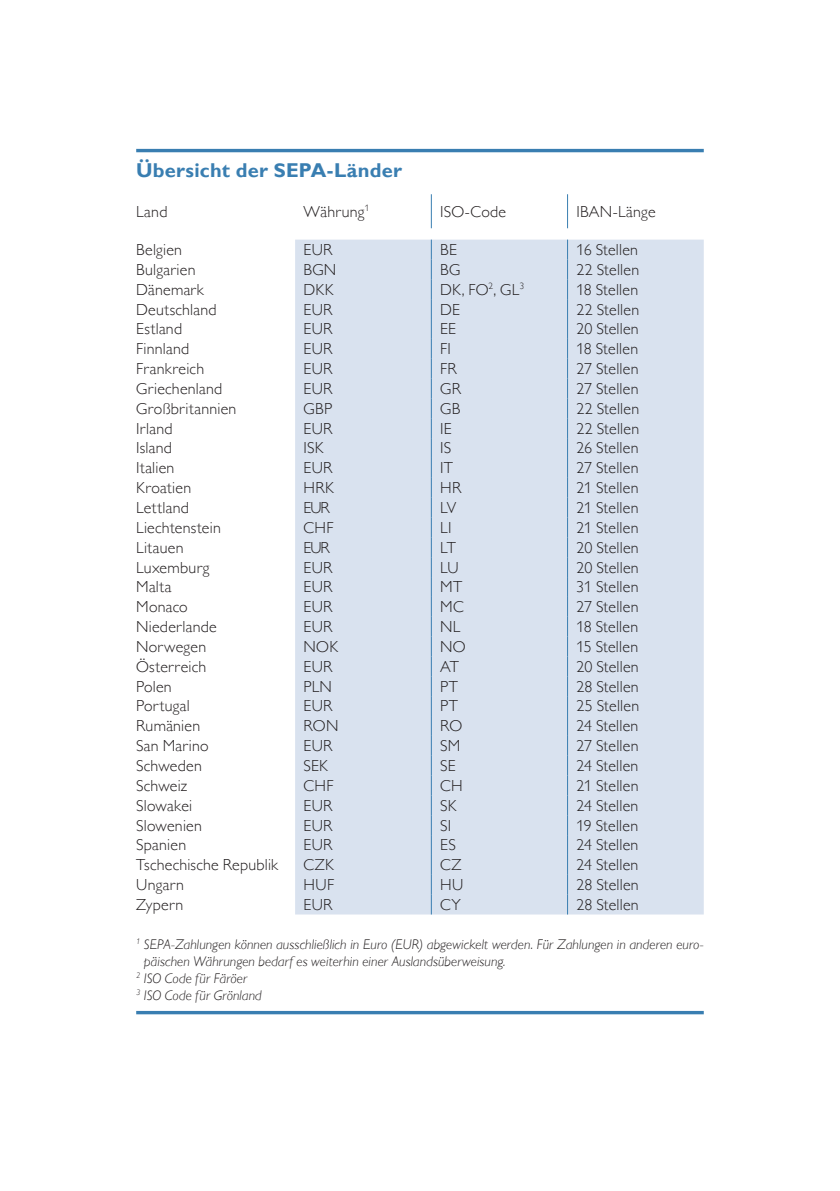
<style>
.page{position:relative;width:840px;height:1191px;background:#fff}
.page>*{position:absolute;margin:0;border:0;box-sizing:border-box;transform-origin:0 0}
.t1{font:700 20px "Gill Sans MT Pro";letter-spacing:.01em;color:#397eb1}
.t2{font:300 16px "Gill Sans MT Pro";letter-spacing:.015em;color:#231f20}
.t3{font:italic 300 14px "Gill Sans MT Pro";letter-spacing:.005em;color:#231f20}
</style>
<div class="page">
<div style="left:295px;top:240px;width:408px;height:674px;background:#d9e2ef"></div>
<hr style="left:430px;top:194px;width:1px;height:34px;background:#397eb1">
<hr style="left:567px;top:194px;width:1px;height:34px;background:#397eb1">
<svg style="left:430px;top:240px;width:1px;height:674px"></svg>
<svg style="left:567px;top:240px;width:1px;height:674px"></svg>
<hr style="left:136px;top:149px;width:567px;height:3px;background:#397eb1">
<hr style="left:136px;top:1011px;width:567px;height:3px;background:#397eb1">
<p class="t1" style="left:136px;top:158px;width:267px">Übersicht der SEPA-Länder</p>
<p class="t2" style="left:136px;top:202px;width:33px">Land</p>
<p class="t2" style="left:303px;top:202px;width:67px">Währung<sup>1</sup></p>
<p class="t2" style="left:440px;top:202px;width:67px">ISO-Code</p>
<p class="t2" style="left:576px;top:202px;width:81px">IBAN-Länge</p>
<p class="t2" style="left:136px;top:240px;width:47px">Belgien</p>
<p class="t2" style="left:303px;top:240px;width:30px">EUR</p>
<p class="t2" style="left:440px;top:240px;width:18px">BE</p>
<p class="t2" style="left:576px;top:240px;width:63px">16 Stellen</p>
<p class="t2" style="left:136px;top:260px;width:61px">Bulgarien</p>
<p class="t2" style="left:303px;top:260px;width:34px">BGN</p>
<p class="t2" style="left:440px;top:260px;width:21px">BG</p>
<p class="t2" style="left:576px;top:260px;width:64px">22 Stellen</p>
<p class="t2" style="left:136px;top:280px;width:69px">Dänemark</p>
<p class="t2" style="left:303px;top:280px;width:31px">DKK</p>
<p class="t2" style="left:440px;top:280px;width:86px">DK, FO<sup>2</sup>, GL<sup>3</sup></p>
<p class="t2" style="left:576px;top:280px;width:63px">18 Stellen</p>
<p class="t2" style="left:136px;top:299px;width:82px">Deutschland</p>
<p class="t2" style="left:303px;top:299px;width:30px">EUR</p>
<p class="t2" style="left:440px;top:299px;width:21px">DE</p>
<p class="t2" style="left:576px;top:299px;width:64px">22 Stellen</p>
<p class="t2" style="left:136px;top:319px;width:47px">Estland</p>
<p class="t2" style="left:303px;top:319px;width:30px">EUR</p>
<p class="t2" style="left:440px;top:319px;width:18px">EE</p>
<p class="t2" style="left:576px;top:319px;width:64px">20 Stellen</p>
<p class="t2" style="left:136px;top:339px;width:55px">Finnland</p>
<p class="t2" style="left:303px;top:339px;width:30px">EUR</p>
<p class="t2" style="left:440px;top:339px;width:12px">FI</p>
<p class="t2" style="left:576px;top:339px;width:63px">18 Stellen</p>
<p class="t2" style="left:136px;top:359px;width:69px">Frankreich</p>
<p class="t2" style="left:303px;top:359px;width:30px">EUR</p>
<p class="t2" style="left:440px;top:359px;width:18px">FR</p>
<p class="t2" style="left:576px;top:359px;width:64px">27 Stellen</p>
<p class="t2" style="left:136px;top:379px;width:88px">Griechenland</p>
<p class="t2" style="left:303px;top:379px;width:30px">EUR</p>
<p class="t2" style="left:440px;top:379px;width:22px">GR</p>
<p class="t2" style="left:576px;top:379px;width:64px">27 Stellen</p>
<p class="t2" style="left:136px;top:399px;width:102px">Großbritannien</p>
<p class="t2" style="left:303px;top:399px;width:30px">GBP</p>
<p class="t2" style="left:440px;top:399px;width:22px">GB</p>
<p class="t2" style="left:576px;top:399px;width:64px">22 Stellen</p>
<p class="t2" style="left:136px;top:418px;width:38px">Irland</p>
<p class="t2" style="left:303px;top:418px;width:30px">EUR</p>
<p class="t2" style="left:440px;top:418px;width:13px">IE</p>
<p class="t2" style="left:576px;top:418px;width:64px">22 Stellen</p>
<p class="t2" style="left:136px;top:438px;width:37px">Island</p>
<p class="t2" style="left:303px;top:438px;width:22px">ISK</p>
<p class="t2" style="left:440px;top:438px;width:13px">IS</p>
<p class="t2" style="left:576px;top:438px;width:64px">26 Stellen</p>
<p class="t2" style="left:136px;top:458px;width:40px">Italien</p>
<p class="t2" style="left:303px;top:458px;width:30px">EUR</p>
<p class="t2" style="left:440px;top:458px;width:14px">IT</p>
<p class="t2" style="left:576px;top:458px;width:64px">27 Stellen</p>
<p class="t2" style="left:136px;top:478px;width:57px">Kroatien</p>
<p class="t2" style="left:303px;top:478px;width:32px">HRK</p>
<p class="t2" style="left:440px;top:478px;width:23px">HR</p>
<p class="t2" style="left:576px;top:478px;width:64px">21 Stellen</p>
<p class="t2" style="left:136px;top:498px;width:54px">Lettland</p>
<p class="t2" style="left:303px;top:498px;width:28px">EUR</p>
<p class="t2" style="left:440px;top:498px;width:17px">LV</p>
<p class="t2" style="left:576px;top:498px;width:64px">21 Stellen</p>
<p class="t2" style="left:136px;top:518px;width:86px">Liechtenstein</p>
<p class="t2" style="left:303px;top:518px;width:31px">CHF</p>
<p class="t2" style="left:440px;top:518px;width:13px">LI</p>
<p class="t2" style="left:576px;top:518px;width:64px">21 Stellen</p>
<p class="t2" style="left:136px;top:538px;width:49px">Litauen</p>
<p class="t2" style="left:303px;top:538px;width:28px">EUR</p>
<p class="t2" style="left:440px;top:538px;width:17px">LT</p>
<p class="t2" style="left:576px;top:538px;width:64px">20 Stellen</p>
<p class="t2" style="left:136px;top:557px;width:75px">Luxemburg</p>
<p class="t2" style="left:303px;top:557px;width:30px">EUR</p>
<p class="t2" style="left:440px;top:557px;width:20px">LU</p>
<p class="t2" style="left:576px;top:557px;width:64px">20 Stellen</p>
<p class="t2" style="left:136px;top:577px;width:37px">Malta</p>
<p class="t2" style="left:303px;top:577px;width:30px">EUR</p>
<p class="t2" style="left:440px;top:577px;width:23px">MT</p>
<p class="t2" style="left:576px;top:577px;width:64px">31 Stellen</p>
<p class="t2" style="left:136px;top:597px;width:53px">Monaco</p>
<p class="t2" style="left:303px;top:597px;width:30px">EUR</p>
<p class="t2" style="left:440px;top:597px;width:25px">MC</p>
<p class="t2" style="left:576px;top:597px;width:64px">27 Stellen</p>
<p class="t2" style="left:136px;top:617px;width:82px">Niederlande</p>
<p class="t2" style="left:303px;top:617px;width:30px">EUR</p>
<p class="t2" style="left:440px;top:617px;width:22px">NL</p>
<p class="t2" style="left:576px;top:617px;width:63px">18 Stellen</p>
<p class="t2" style="left:136px;top:637px;width:71px">Norwegen</p>
<p class="t2" style="left:303px;top:637px;width:36px">NOK</p>
<p class="t2" style="left:440px;top:637px;width:27px">NO</p>
<p class="t2" style="left:576px;top:637px;width:63px">15 Stellen</p>
<p class="t2" style="left:136px;top:657px;width:72px">Österreich</p>
<p class="t2" style="left:303px;top:657px;width:30px">EUR</p>
<p class="t2" style="left:440px;top:657px;width:20px">AT</p>
<p class="t2" style="left:576px;top:657px;width:64px">20 Stellen</p>
<p class="t2" style="left:136px;top:676px;width:37px">Polen</p>
<p class="t2" style="left:303px;top:676px;width:30px">PLN</p>
<p class="t2" style="left:440px;top:676px;width:19px">PT</p>
<p class="t2" style="left:576px;top:676px;width:64px">28 Stellen</p>
<p class="t2" style="left:136px;top:696px;width:55px">Portugal</p>
<p class="t2" style="left:303px;top:696px;width:30px">EUR</p>
<p class="t2" style="left:440px;top:696px;width:19px">PT</p>
<p class="t2" style="left:576px;top:696px;width:64px">25 Stellen</p>
<p class="t2" style="left:136px;top:716px;width:66px">Rumänien</p>
<p class="t2" style="left:303px;top:716px;width:36px">RON</p>
<p class="t2" style="left:440px;top:716px;width:24px">RO</p>
<p class="t2" style="left:576px;top:716px;width:63px">24 Stellen</p>
<p class="t2" style="left:136px;top:736px;width:74px">San Marino</p>
<p class="t2" style="left:303px;top:736px;width:30px">EUR</p>
<p class="t2" style="left:440px;top:736px;width:22px">SM</p>
<p class="t2" style="left:576px;top:736px;width:64px">27 Stellen</p>
<p class="t2" style="left:136px;top:756px;width:67px">Schweden</p>
<p class="t2" style="left:303px;top:756px;width:26px">SEK</p>
<p class="t2" style="left:440px;top:756px;width:17px">SE</p>
<p class="t2" style="left:576px;top:756px;width:63px">24 Stellen</p>
<p class="t2" style="left:136px;top:776px;width:53px">Schweiz</p>
<p class="t2" style="left:303px;top:776px;width:31px">CHF</p>
<p class="t2" style="left:440px;top:776px;width:24px">CH</p>
<p class="t2" style="left:576px;top:776px;width:64px">21 Stellen</p>
<p class="t2" style="left:136px;top:795px;width:57px">Slowakei</p>
<p class="t2" style="left:303px;top:795px;width:30px">EUR</p>
<p class="t2" style="left:440px;top:795px;width:18px">SK</p>
<p class="t2" style="left:576px;top:795px;width:63px">24 Stellen</p>
<p class="t2" style="left:136px;top:815px;width:67px">Slowenien</p>
<p class="t2" style="left:303px;top:815px;width:30px">EUR</p>
<p class="t2" style="left:440px;top:815px;width:13px">SI</p>
<p class="t2" style="left:576px;top:815px;width:63px">19 Stellen</p>
<p class="t2" style="left:136px;top:835px;width:51px">Spanien</p>
<p class="t2" style="left:303px;top:835px;width:30px">EUR</p>
<p class="t2" style="left:440px;top:835px;width:17px">ES</p>
<p class="t2" style="left:576px;top:835px;width:63px">24 Stellen</p>
<p class="t2" style="left:136px;top:855px;width:143px">Tschechische Republik</p>
<p class="t2" style="left:303px;top:855px;width:32px">CZK</p>
<p class="t2" style="left:440px;top:855px;width:23px">CZ</p>
<p class="t2" style="left:576px;top:855px;width:63px">24 Stellen</p>
<p class="t2" style="left:136px;top:875px;width:49px">Ungarn</p>
<p class="t2" style="left:303px;top:875px;width:32px">HUF</p>
<p class="t2" style="left:440px;top:875px;width:25px">HU</p>
<p class="t2" style="left:576px;top:875px;width:64px">28 Stellen</p>
<p class="t2" style="left:136px;top:895px;width:49px">Zypern</p>
<p class="t2" style="left:303px;top:895px;width:30px">EUR</p>
<p class="t2" style="left:440px;top:895px;width:22px">CY</p>
<p class="t2" style="left:576px;top:895px;width:64px">28 Stellen</p>
<p class="t3" style="left:136px;top:935px;width:568px"><sup>1</sup> SEPA-Zahlungen können ausschließlich in Euro (EUR) abgewickelt werden. Für Zahlungen in anderen euro-</p>
<p class="t3" style="left:144px;top:952px;width:363px">päischen Währungen bedarf es weiterhin einer Auslandsüberweisung.</p>
<p class="t3" style="left:136px;top:969px;width:113px"><sup>2</sup> ISO Code für Färöer</p>
<p class="t3" style="left:136px;top:986px;width:127px"><sup>3</sup> ISO Code für Grönland</p>
</div>
